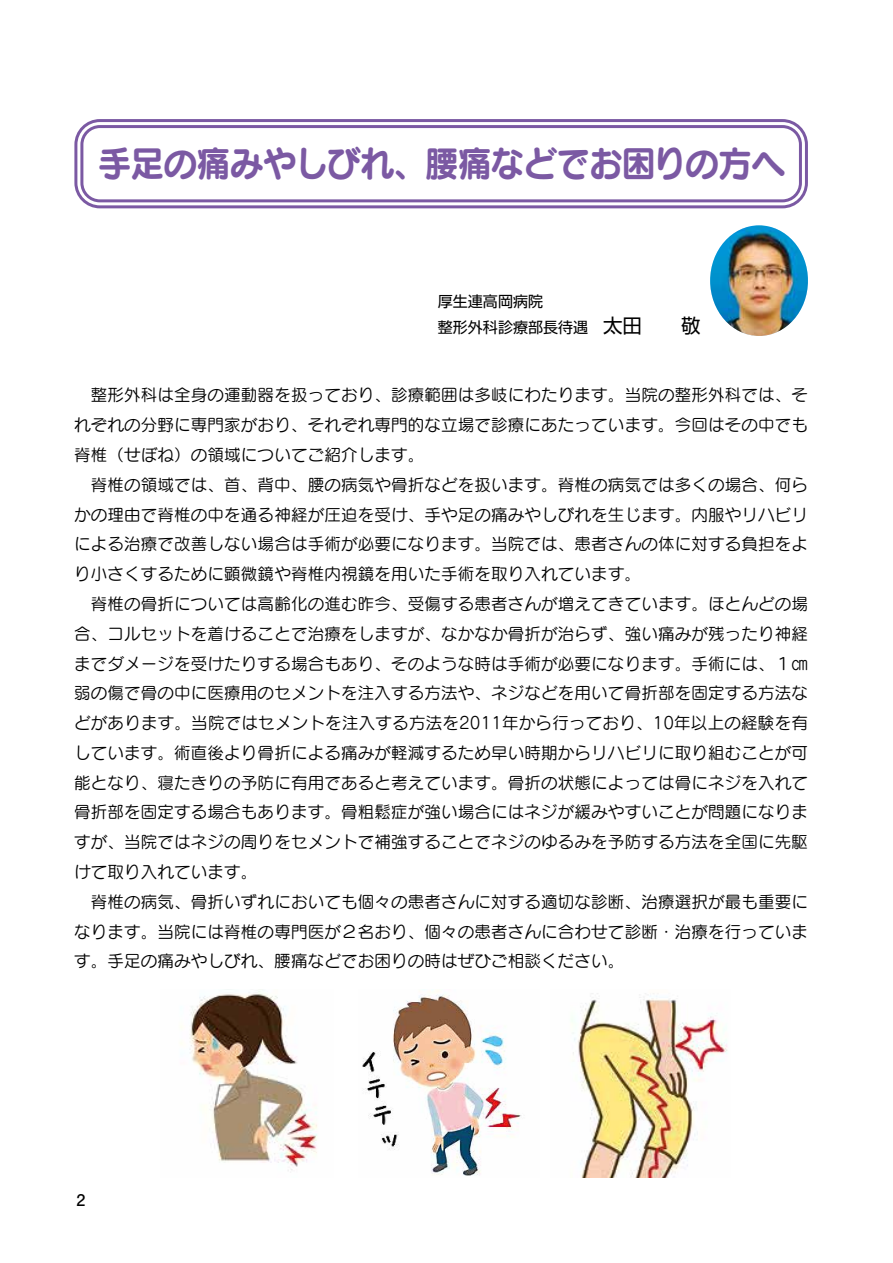
<style>
.page{position:relative;width:893px;height:1263px;background:#fff}
.page>*{position:absolute;margin:0;border:0;box-sizing:border-box;transform-origin:0 0}
.t1{font:36px "Seurat Pro B";letter-spacing:-.03em;color:#7b59a3;scale:.94 1}
.t2{font:16.5px/29.8px "Seurat Pro M";letter-spacing:.01em;color:#000}
.t3{font:700 15.9px "Futo Go B101 Pr 6";color:#000}
.t4{font:15px/26.4px "Shin Go Pr 6";color:#000}
.s1{font-size:19.5px}
</style>
<div class="page">
<div style="left:74px;top:119px;width:734px;height:89px;border:3px solid #7b59a3;border-radius:24px"></div>
<div style="left:80px;top:125px;width:722px;height:77px;border:3px solid #7b59a3;border-radius:18px"></div>
<img style="left:710px;top:225px;width:98px;height:111px">
<img style="left:180px;top:989px;width:137px;height:182px">
<img style="left:572px;top:993px;width:156px;height:185px">
<img style="left:362px;top:990px;width:160px;height:186px">
<h1 class="t1" style="left:98px;top:138px;width:733px">手足の痛みやしびれ、腰痛などでお困りの方へ</h1>
<p class="t4" style="left:438px;top:287px;width:264px">厚生連高岡病院　<br>整形外科診療部長待遇　<span class="s1">太田　　敬</span></p>
<p class="t2" style="left:74px;top:380px;width:735px">　整形外科は全身の運動器を扱っており、診療範囲は多岐にわたります。当院の整形外科では、それぞれの分野に専門家がおり、それぞれ専門的な立場で診療にあたっています。今回はその中でも脊椎（せぼね）の領域についてご紹介します。<br>　脊椎の領域では、首、背中、腰の病気や骨折などを扱います。脊椎の病気では多くの場合、何らかの理由で脊椎の中を通る神経が圧迫を受け、手や足の痛みやしびれを生じます。内服やリハビリによる治療で改善しない場合は手術が必要になります。当院では、患者さんの体に対する負担をより小さくするために顕微鏡や脊椎内視鏡を用いた手術を取り入れています。<br>　脊椎の骨折については高齢化の進む昨今、受傷する患者さんが増えてきています。ほとんどの場合、コルセットを着けることで治療をしますが、なかなか骨折が治らず、強い痛みが残ったり神経までダメージを受けたりする場合もあり、そのような時は手術が必要になります。手術には、１㎝弱の傷で骨の中に医療用のセメントを注入する方法や、ネジなどを用いて骨折部を固定する方法などがあります。当院ではセメントを注入する方法を2011年から行っており、10年以上の経験を有しています。術直後より骨折による痛みが軽減するため早い時期からリハビリに取り組むことが可能となり、寝たきりの予防に有用であると考えています。骨折の状態によっては骨にネジを入れて骨折部を固定する場合もあります。骨粗鬆症が強い場合にはネジが緩みやすいことが問題になりますが、当院ではネジの周りをセメントで補強することでネジのゆるみを予防する方法を全国に先駆けて取り入れています。<br>　脊椎の病気、骨折いずれにおいても個々の患者さんに対する適切な診断、治療選択が最も重要になります。当院には脊椎の専門医が２名おり、個々の患者さんに合わせて診断・治療を行っています。手足の痛みやしびれ、腰痛などでお困りの時はぜひご相談ください。</p>
<p class="t3" style="left:77px;top:1187px;width:10px">2</p>
</div>
